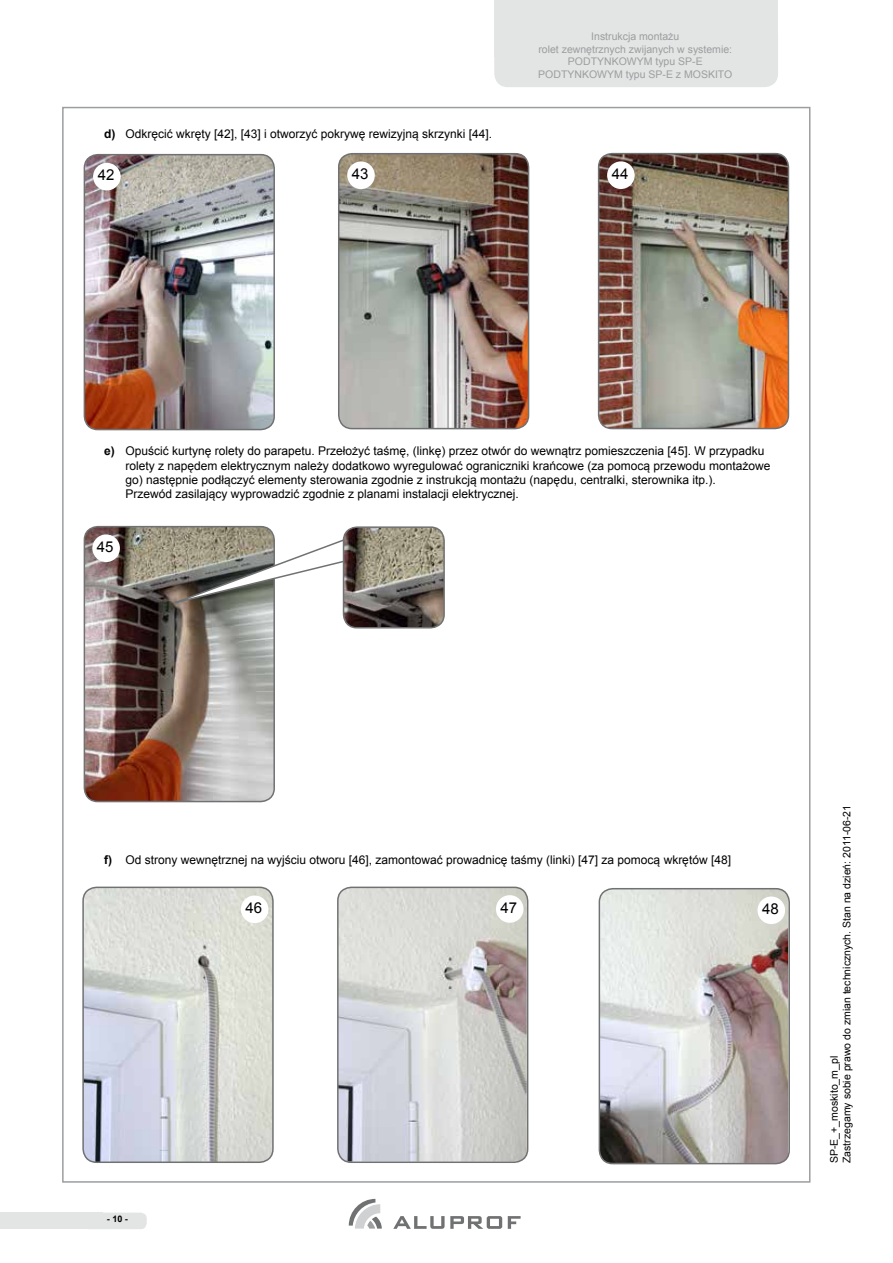
<style>
.page{position:relative;width:893px;height:1263px;background:#fff}
.page>*{position:absolute;margin:0;border:0;box-sizing:border-box;transform-origin:0 0}
.t1{font:15px "Arial";color:#000}
.t2{font:12px/14.4px "Arial";color:#000}
.t3{font:10.5px/12.6px "Arial";color:#9c9e9f;text-align:center}
.t4{font:10.5px/12.6px "Arial";color:#000}
.t5{font:700 9px "Arial";color:#000}
.s1{font-weight:700}
</style>
<div class="page">
<div style="left:494px;top:0;width:284px;height:56px;background:#e3e4e4"></div>
<div style="left:494px;top:21px;width:284px;height:66px;background:#e3e4e4;border-radius:14px"></div>
<div style="left:83px;top:1212px;width:64px;height:17px;background:#e3e4e4;border-radius:6px"></div>
<div style="left:0;top:1212px;width:103px;height:17px;background:#e3e4e4"></div>
<svg style="left:349px;top:1199px;width:33px;height:29px"></svg>
<svg style="left:393px;top:1216px;width:109px;height:13px"></svg>
<svg style="left:508px;top:1216px;width:13px;height:13px"></svg>
<img style="left:339px;top:154px;width:190px;height:275px">
<div style="left:338px;top:153px;width:191px;height:276px;border:2px solid #707172;border-radius:14px"></div>
<div style="left:347px;top:161px;width:28px;height:28px;background:#fff;border-radius:50%"></div>
<img style="left:599px;top:154px;width:189px;height:274px">
<div style="left:598px;top:153px;width:191px;height:276px;border:2px solid #707172;border-radius:14px"></div>
<div style="left:607px;top:161px;width:28px;height:28px;background:#fff;border-radius:50%"></div>
<img style="left:84px;top:155px;width:190px;height:275px">
<div style="left:84px;top:154px;width:191px;height:276px;border:2px solid #707172;border-radius:14px"></div>
<div style="left:93px;top:163px;width:28px;height:27px;background:#fff;border-radius:50%"></div>
<img style="left:338px;top:887px;width:189px;height:274px">
<div style="left:337px;top:887px;width:191px;height:276px;border:2px solid #707172;border-radius:14px"></div>
<img style="left:84px;top:887px;width:188px;height:274px">
<div style="left:82px;top:887px;width:192px;height:276px;border:2px solid #707172;border-radius:14px"></div>
<div style="left:241px;top:895px;width:27px;height:28px;background:#fff;border-radius:50%"></div>
<div style="left:496px;top:895px;width:27px;height:28px;background:#fff;border-radius:50%"></div>
<img style="left:599px;top:889px;width:189px;height:274px">
<div style="left:599px;top:888px;width:191px;height:276px;border:2px solid #707172;border-radius:14px"></div>
<div style="left:757px;top:896px;width:28px;height:28px;background:#fff;border-radius:50%"></div>
<img style="left:84px;top:527px;width:190px;height:274px">
<div style="left:84px;top:526px;width:191px;height:276px;border:2px solid #707172;border-radius:14px"></div>
<div style="left:92px;top:534px;width:28px;height:28px;background:#fff;border-radius:50%"></div>
<svg style="left:173px;top:535px;width:170px;height:70px"></svg>
<img style="left:343px;top:528px;width:101px;height:100px">
<div style="left:343px;top:526px;width:102px;height:102px;border:2px solid #707172;border-radius:14px"></div>
<p class="t3" style="left:538px;top:30px;width:196px">Instrukcja montażu<br>rolet zewnętrznych zwijanych w systemie:<br>PODTYNKOWYM typu SP-E<br>PODTYNKOWYM typu SP-E z MOSKITO</p>
<p class="t2" style="left:104px;top:127px;width:390px"><span class="s1">d)</span> Odkręcić wkręty [42], [43] i otworzyć pokrywę rewizyjną skrzynki [44].</p>
<p class="t1" style="left:98px;top:165px;width:18px">42</p>
<p class="t1" style="left:352px;top:164px;width:18px">43</p>
<p class="t1" style="left:612px;top:164px;width:18px">44</p>
<p class="t2" style="left:125px;top:444px;width:646px;text-indent:-21px"><span class="s1">e)</span> Opuścić kurtynę rolety do parapetu. Przełożyć taśmę, (linkę) przez otwór do wewnątrz pomieszczenia [45]. W przypadku rolety z napędem elektrycznym należy dodatkowo wyregulować ograniczniki krańcowe (za pomocą przewodu montażowe go) następnie podłączyć elementy sterowania zgodnie z instrukcją montażu (napędu, centralki, sterownika itp.).<br>Przewód zasilający wyprowadzić zgodnie z planami instalacji elektrycznej.</p>
<p class="t1" style="left:97px;top:537px;width:18px">45</p>
<p class="t2" style="left:104px;top:853px;width:628px"><span class="s1">f)</span> Od strony wewnętrznej na wyjściu otworu [46], zamontować prowadnicę taśmy (linki) [47] za pomocą wkrętów [48]</p>
<p class="t1" style="left:245px;top:898px;width:18px">46</p>
<p class="t1" style="left:500px;top:897px;width:18px">47</p>
<p class="t1" style="left:762px;top:899px;width:18px">48</p>
<p class="t5" style="left:107px;top:1213px;width:23px">- 10 -</p>
<p class="t4" style="left:828px;top:1163px;width:360px;rotate:-90deg">SP-E_+_moskito_m_pl<br>Zastrzegamy sobie prawo do zmian technicznych. Stan na dzień: 2011-06-21</p>
</div>
